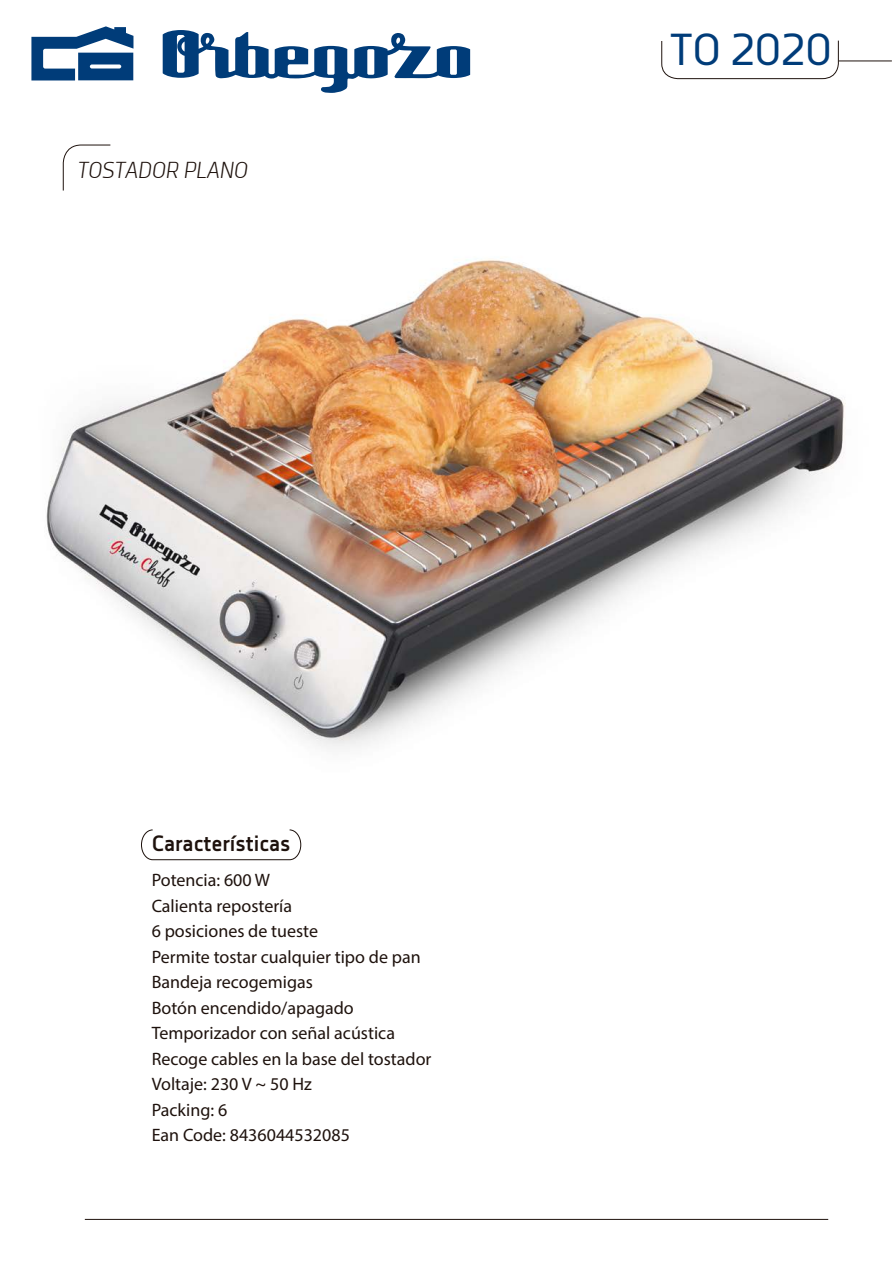
<style>
.page{position:relative;width:893px;height:1263px;background:#fff}
.page>*{position:absolute;margin:0;border:0;box-sizing:border-box;transform-origin:0 0}
.t1{font:44.55px "Decima Nova";color:#003c79}
.t2{font:italic 300 22.5px "Decima Nova";color:#1e120d}
.t3{font:700 22.05px "Decima Nova";color:#1e120d}
.t4{font:18px/25.5px "Myriad Pro";color:#1e120d}
</style>
<div class="page">
<img style="left:46px;top:259px;width:800px;height:490px">
<hr style="left:85px;top:1219px;width:743px;height:1px;background:#1e120d">
<hr style="left:839px;top:61px;width:53px;height:1px;background:#1e120d">
<svg style="left:661px;top:40px;width:178px;height:39px"></svg>
<svg style="left:63px;top:144px;width:48px;height:47px"></svg>
<svg style="left:31px;top:26px;width:439px;height:67px"></svg>
<svg style="left:141px;top:829px;width:161px;height:32px"></svg>
<p class="t2" style="left:77px;top:157px;width:172px">TOSTADOR PLANO</p>
<h1 class="t1" style="left:670px;top:25px;width:163px">TO 2020</h1>
<p class="t3" style="left:152px;top:831px;width:140px">Características</p>
<p class="t4" style="left:152px;top:867px;width:281px">Potencia: 600 W<br>Calienta repostería<br>6 posiciones de tueste<br>Permite tostar cualquier tipo de pan<br>Bandeja recogemigas<br>Botón encendido/apagado<br>Temporizador con señal acústica<br>Recoge cables en la base del tostador<br>Voltaje: 230 V ~ 50 Hz<br>Packing: 6<br>Ean Code: 8436044532085</p>
</div>
